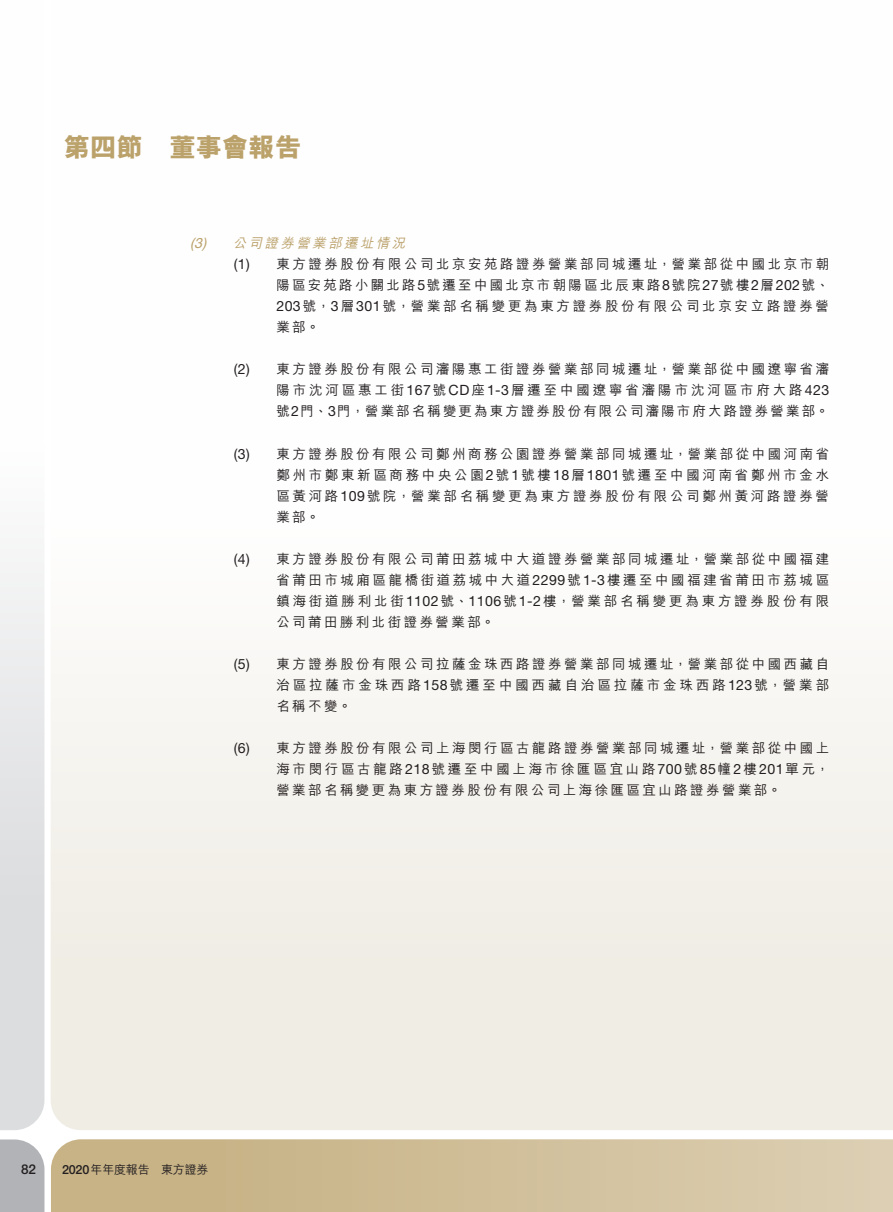
<style>
.page{position:relative;width:893px;height:1212px;background:#fff}
.page>*{position:absolute;margin:0;border:0;box-sizing:border-box;transform-origin:0 0}
.t1{font:800 26.4px "M Hei HK";color:#bba16a}
._00_Body_text{font:500 13.5px/21px "M Hei HK";letter-spacing:.2em;color:#231f20;text-align:justify}
._04_Heading_4{font:italic 500 13.5px "M Hei HK";color:#bba16a}
.t2{font:500 13.5px "Helvetica Neue LT Std";color:#231f20}
.t3{font:500 12px "M Hei HK";letter-spacing:-.02em;color:#231f20}
.s1{font-family:"Helvetica Neue LT Std";font-weight:400;font-size:14.1px}
.s2{font-family:"Helvetica Neue LT Std";font-size:12.6px}
</style>
<div class="page">
<svg style="left:51px;top:1139px;width:842px;height:73px;background:#d0be99"></svg>
<svg style="left:0;top:1139px;width:44px;height:73px;background:#b6b7bb"></svg>
<svg style="left:51px;top:672px;width:842px;height:458px;fill:#f2efe8"></svg>
<svg style="left:0;top:558px;width:44px;height:572px;background:#e3e3e5"></svg>
<h1 class="t1" style="left:64px;top:134px;width:239px">第四節 董事會報告</h1>
<p class="_04_Heading_4" style="left:190px;top:233px;width:221px"><span class="s1">(3)</span> 公司證券營業部遷址情況</p>
<p class="_00_Body_text" style="left:276px;top:252px;width:554px;text-indent:-43px"><span class="s1">(1)</span> 東方證券股份有限公司北京安苑路證券營業部同城遷址，營業部從中國北京市朝陽區安苑路小關北路<span class="s1">5</span>號遷至中國北京市朝陽區北辰東路<span class="s1">8</span>號院<span class="s1">27</span>號樓<span class="s1">2</span>層<span class="s1">202</span>號、<span class="s1">203</span>號，<span class="s1">3</span>層<span class="s1">301</span>號，營業部名稱變更為東方證券股份有限公司北京安立路證券營業部。</p>
<p class="_00_Body_text" style="left:276px;top:358px;width:554px;text-indent:-43px"><span class="s1">(2)</span> 東方證券股份有限公司瀋陽惠工街證券營業部同城遷址，營業部從中國遼寧省瀋陽市沈河區惠工街<span class="s1">167</span>號<span class="s1">CD</span>座<span class="s1">1-3</span>層遷至中國遼寧省瀋陽市沈河區市府大路<span class="s1">423</span>號<span class="s1">2</span>門、<span class="s1">3</span>門，營業部名稱變更為東方證券股份有限公司瀋陽市府大路證券營業部。</p>
<p class="_00_Body_text" style="left:276px;top:442px;width:554px;text-indent:-43px"><span class="s1">(3)</span> 東方證券股份有限公司鄭州商務公園證券營業部同城遷址，營業部從中國河南省鄭州市鄭東新區商務中央公園<span class="s1">2</span>號<span class="s1">1</span>號樓<span class="s1">18</span>層<span class="s1">1801</span>號遷至中國河南省鄭州市金水區黃河路<span class="s1">109</span>號院，營業部名稱變更為東方證券股份有限公司鄭州黃河路證券營業部。</p>
<p class="_00_Body_text" style="left:276px;top:547px;width:554px;text-indent:-43px"><span class="s1">(4)</span> 東方證券股份有限公司莆田荔城中大道證券營業部同城遷址，營業部從中國福建省莆田市城廂區龍橋街道荔城中大道<span class="s1">2299</span>號<span class="s1">1-3</span>樓遷至中國福建省莆田市荔城區鎮海街道勝利北街<span class="s1">1102</span>號、<span class="s1">1106</span>號<span class="s1">1-2</span>樓，營業部名稱變更為東方證券股份有限公司莆田勝利北街證券營業部。</p>
<p class="_00_Body_text" style="left:276px;top:652px;width:554px;text-indent:-43px"><span class="s1">(5)</span> 東方證券股份有限公司拉薩金珠西路證券營業部同城遷址，營業部從中國西藏自治區拉薩市金珠西路<span class="s1">158</span>號遷至中國西藏自治區拉薩市金珠西路<span class="s1">123</span>號，營業部名稱不變。</p>
<p class="_00_Body_text" style="left:276px;top:737px;width:554px;text-indent:-43px"><span class="s1">(6)</span> 東方證券股份有限公司上海閔行區古龍路證券營業部同城遷址，營業部從中國上海市閔行區古龍路<span class="s1">218</span>號遷至中國上海市徐匯區宜山路<span class="s1">700</span>號<span class="s1">85</span>幢<span class="s1">2</span>樓<span class="s1">201</span>單元，營業部名稱變更為東方證券股份有限公司上海徐匯區宜山路證券營業部。</p>
<p class="t2" style="left:21px;top:1161px;width:17px">82</p>
<p class="t3" style="left:62px;top:1161px;width:148px"><span class="s2">2020</span>年年度報告 東方證券</p>
</div>
